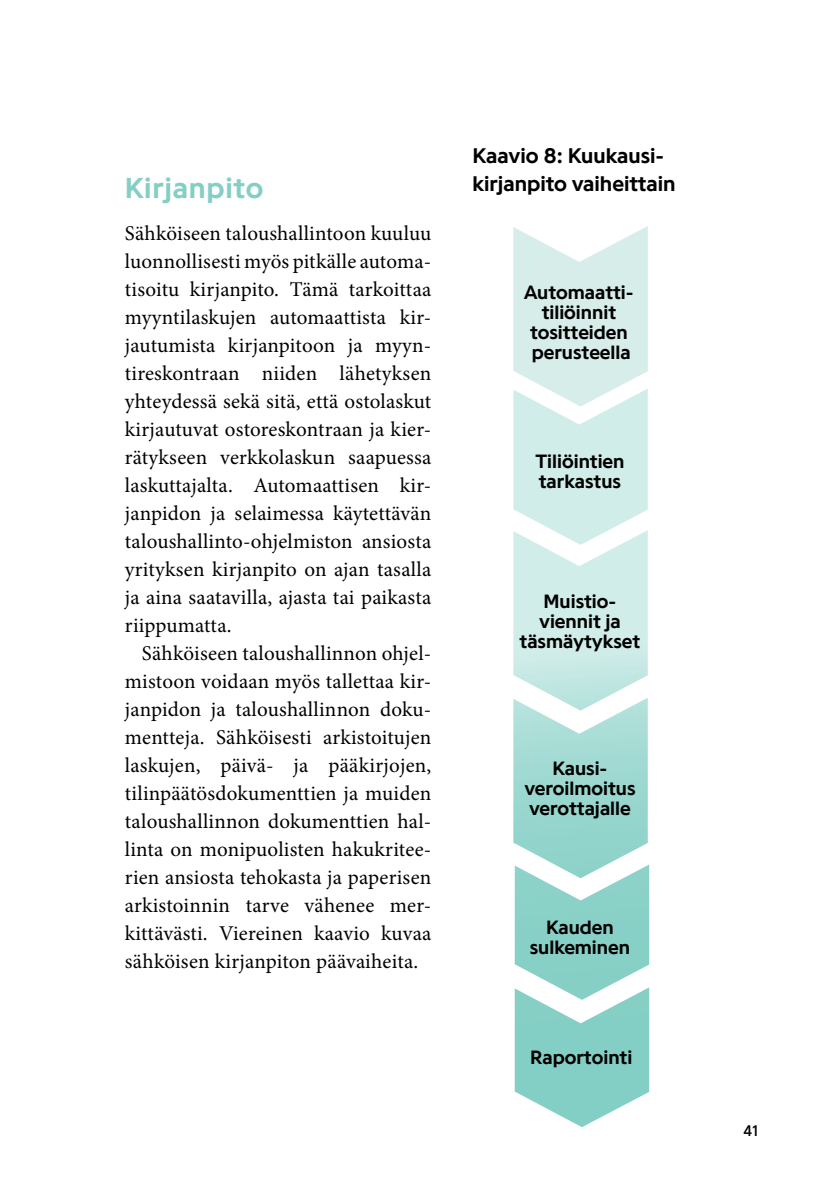
<style>
.page{position:relative;width:840px;height:1191px;background:#fff}
.page>*{position:absolute;margin:0;border:0;box-sizing:border-box;transform-origin:0 0}
.t1{font:700 30px "Programme";letter-spacing:.025em;color:#84cfc5}
.t2{font:700 22px/28px "Programme";color:#000}
.t3{font:21px/28px "Minion Pro";letter-spacing:.01em;color:#000;text-align:justify}
.t4{font:700 20px/20px "Programme";color:#000;text-align:center}
.t5{font:16px "Programme";color:#000}
</style>
<div class="page">
<svg style="left:513px;top:226px;width:135px;height:901px"></svg>
<h1 class="t1" style="left:125px;top:169px;width:140px">Kirjanpito</h1>
<p class="t3" style="left:125px;top:219px;width:308px">Sähköiseen taloushallintoon kuuluu luonnollisesti myös pitkälle automa&shy;tisoitu kirjanpito. Tämä tarkoittaa myyntilaskujen automaattista kir&shy;jautumista kirjanpitoon ja myyn&shy;tireskontraan niiden lähetyksen yhteydessä sekä sitä, että ostolaskut kirjautuvat ostoreskontraan ja kier&shy;rätykseen verkkolaskun saapuessa laskuttajalta. Automaattisen kir&shy;janpidon ja selaimessa käytettävän taloushallinto-ohjelmiston ansiosta yrityksen kirjanpito on ajan tasalla ja aina saatavilla, ajasta tai paikasta riippumatta.</p>
<p class="t3" style="left:125px;top:639px;width:308px;text-indent:17px">Sähköiseen taloushallinnon ohjel&shy;mistoon voidaan myös tallettaa kir&shy;janpidon ja taloushallinnon doku&shy;mentteja. Sähköisesti arkistoitujen laskujen, päivä- ja pääkirjojen, tilinpäätösdokumenttien ja muiden taloushallinnon dokumenttien hal&shy;linta on monipuolisten hakukritee&shy;rien ansiosta tehokasta ja paperisen arkistoinnin tarve vähenee mer&shy;kittävästi. Viereinen kaavio kuvaa sähköisen kirjanpiton päävaiheita.</p>
<p class="t4" style="left:449px;top:136px;width:265px">Kuukausikirjanpito vaiheittain</p>
<p class="t2" style="left:472px;top:141px;width:204px">Kaavio 8: Kuukausi&shy;kirjanpito vaiheittain</p>
<p class="t4" style="left:524px;top:281px;width:111px">Automaatti&shy;tiliöinnit tositteiden perusteella</p>
<p class="t4" style="left:535px;top:450px;width:91px;text-align:left">Tiliöintien tarkastus</p>
<p class="t4" style="left:519px;top:590px;width:122px">Muistio&shy;viennit ja täsmäytykset</p>
<p class="t4" style="left:524px;top:757px;width:112px">Kausi&shy;veroilmoitus verottajalle</p>
<p class="t4" style="left:529px;top:917px;width:102px">Kauden sulkeminen</p>
<p class="t4" style="left:530px;top:1046px;width:103px">Raportointi</p>
<p class="t5" style="left:743px;top:1121px;width:16px">41</p>
</div>
